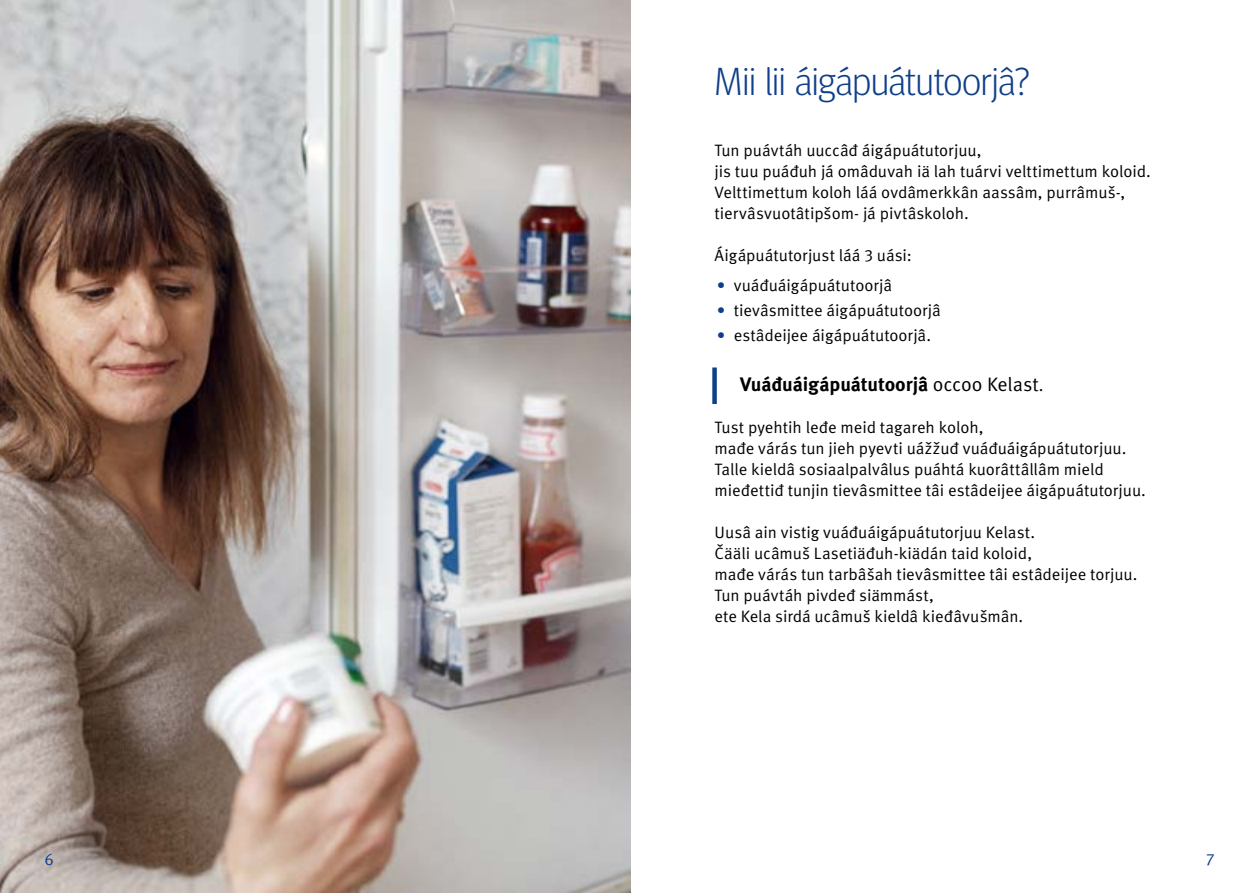
<style>
.page{position:relative;width:1259px;height:893px;background:#fff}
.page>*{position:absolute;margin:0;border:0;box-sizing:border-box;transform-origin:0 0}
.H1_otsikko{font:300 39px "Meta Headline Pro";letter-spacing:-.005em;color:#0f3f8a}
.Nosto{font:700 19.5px "Meta Pro";letter-spacing:-.01em;color:#000}
.Body_copy{font:16.5px/21px "Meta Pro Norm";letter-spacing:-.005em;color:#000}
.Bulletpoints{font:16.5px "Meta Pro Norm";letter-spacing:-.005em;color:#000}
.t1{font:16.5px "Meta Pro Norm";color:#0f3f8a}
.s1{color:#0f3f8a}
.s2{font-family:"Meta Pro Norm";font-weight:400}
.s3{font-family:"Meta Pro Norm";font-weight:400;font-size:16.5px}
</style>
<div class="page">
<img style="left:0;top:0;width:630px;height:893px">
<div style="left:712px;top:367px;width:5px;height:37px;background:#0f3f8a"></div>
<h1 class="H1_otsikko" style="left:714px;top:53px;width:316px">Mii lii áigápuátutoorjâ?</h1>
<p class="Body_copy" style="left:714px;top:139px;width:438px">Tun puávtáh uuccâđ áigápuátutorjuu,<br>jis tuu puáđuh já omâduvah iä lah tuárvi velttimettum koloid.</p>
<p class="Body_copy" style="left:714px;top:181px;width:412px">Velttimettum koloh láá ovdâmerkkân aassâm, purrâmuš-, tiervâsvuotâtipšom- já pivtâskoloh.</p>
<p class="Body_copy" style="left:714px;top:244px;width:199px">Áigápuátutorjust láá 3 uási:</p>
<p class="Bulletpoints" style="left:716px;top:273px;width:177px"><span class="s1">•</span> vuáđuáigápuátutoorjâ</p>
<p class="Bulletpoints" style="left:716px;top:298px;width:226px"><span class="s1">•</span> tievâsmittee áigápuátutoorjâ</p>
<p class="Bulletpoints" style="left:716px;top:323px;width:216px"><span class="s1">•</span> estâdeijee áigápuátutoorjâ.</p>
<p class="Nosto" style="left:740px;top:369px;width:305px">Vuáđuáigápuátutoorjâ <span class="s2">occoo Kelast</span><span class="s3">.</span></p>
<p class="Body_copy" style="left:714px;top:415px;width:413px">Tust pyehtih leđe meid tagareh koloh,<br>mađe várás tun jieh pyevti uážžuđ vuáđuáigápuátutorjuu.</p>
<p class="Body_copy" style="left:714px;top:457px;width:433px">Talle kieldâ sosiaalpalvâlus puáhtá kuorâttâllâm mield mieđettiđ tunjin tievâsmittee tâi estâdeijee áigápuátutorjuu.</p>
<p class="Body_copy" style="left:714px;top:520px;width:322px">Uusâ ain vistig vuáđuáigápuátutorjuu Kelast.</p>
<p class="Body_copy" style="left:714px;top:541px;width:424px">Čääli ucâmuš Lasetiäđuh-kiädán taid koloid,<br>mađe várás tun tarbâšah tievâsmittee tâi estâdeijee torjuu.</p>
<p class="Body_copy" style="left:714px;top:583px;width:310px">Tun puávtáh pivdeđ siämmást,<br>ete Kela sirdá ucâmuš kieldâ kieđâvušmân.</p>
<p class="t1" style="left:44px;top:847px;width:11px">6</p>
<p class="t1" style="left:1206px;top:847px;width:10px">7</p>
</div>
